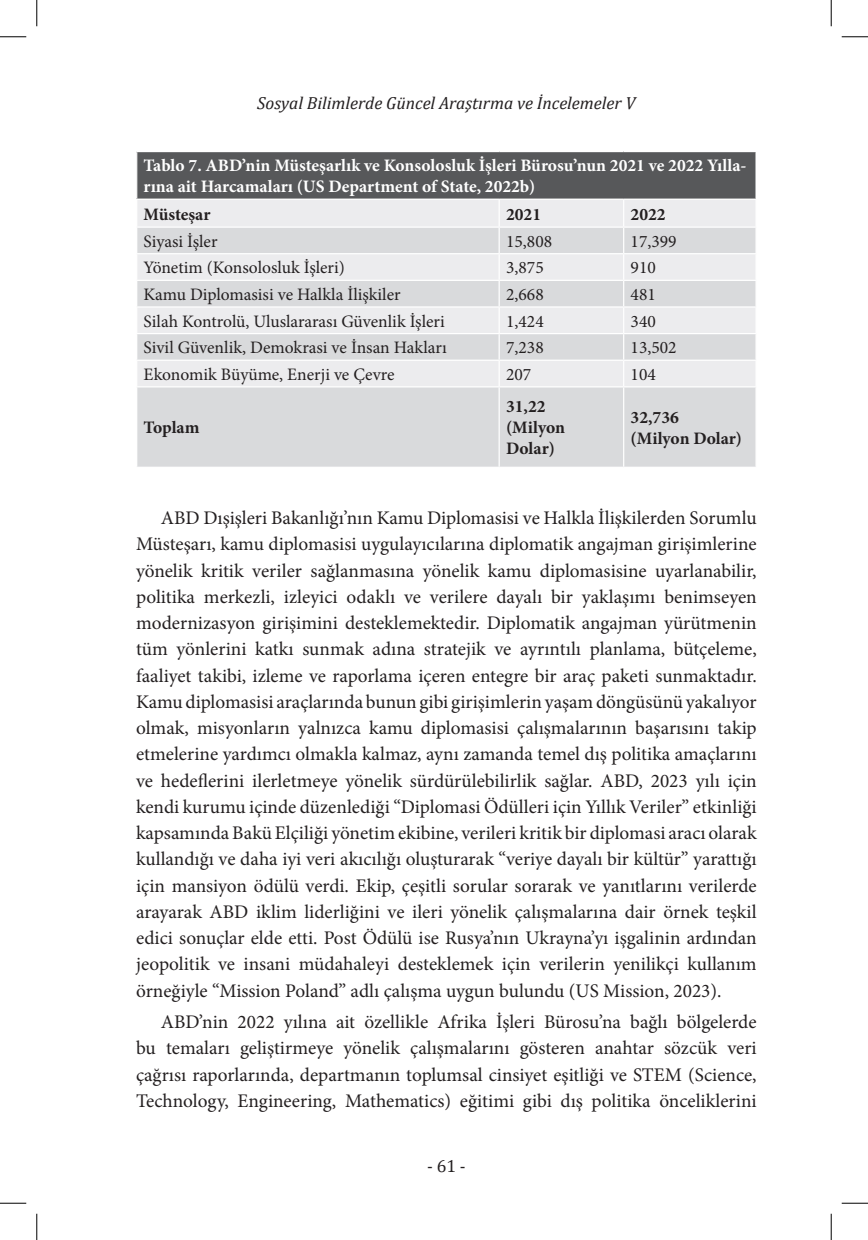
<style>
.page{position:relative;width:868px;height:1240px;background:#fff}
.page>*{position:absolute;margin:0;border:0;box-sizing:border-box;transform-origin:0 0}
.duzyazi{font:19.25px/26.2px "Minion Pro";color:#231f20;text-align:justify}
.tabloyazi{font:17.5px "Minion Pro";color:#231f20}
.tabloyazibold{font:700 17.5px/21px "Minion Pro";color:#fff}
.tabloyazi-2{font:700 17.5px/21px "Minion Pro";color:#231f20}
.t1{font:italic 17.5px "Cambria";color:#231f20}
.t2{font:17.5px "Cambria";color:#231f20}
</style>
<div class="page">
<div style="left:137px;top:151px;width:618px;height:48px;background:#57585a"></div>
<div style="left:137px;top:200px;width:618px;height:26px;background:#ececee"></div>
<svg style="left:137px;top:228px;width:618px;height:238px;background:#dfe0e2"></svg>
<hr style="left:622px;top:200px;width:2px;height:26px;background:#fff">
<hr style="left:622px;top:228px;width:2px;height:25px;background:#fff">
<hr style="left:136px;top:253px;width:363px;height:1px;background:#fff">
<hr style="left:499px;top:253px;width:124px;height:1px;background:#fff">
<hr style="left:623px;top:253px;width:133px;height:1px;background:#fff">
<hr style="left:622px;top:254px;width:2px;height:26px;background:#fff">
<hr style="left:136px;top:280px;width:363px;height:1px;background:#fff">
<hr style="left:499px;top:280px;width:124px;height:1px;background:#fff">
<hr style="left:623px;top:280px;width:133px;height:1px;background:#fff">
<hr style="left:622px;top:281px;width:2px;height:25px;background:#fff">
<hr style="left:136px;top:306px;width:363px;height:1px;background:#fff">
<hr style="left:499px;top:306px;width:124px;height:1px;background:#fff">
<hr style="left:623px;top:306px;width:133px;height:1px;background:#fff">
<hr style="left:622px;top:307px;width:2px;height:26px;background:#fff">
<hr style="left:136px;top:333px;width:363px;height:1px;background:#fff">
<hr style="left:499px;top:333px;width:124px;height:1px;background:#fff">
<hr style="left:623px;top:333px;width:133px;height:1px;background:#fff">
<hr style="left:622px;top:334px;width:2px;height:25px;background:#fff">
<hr style="left:136px;top:359px;width:363px;height:2px;background:#fff">
<hr style="left:499px;top:359px;width:124px;height:2px;background:#fff">
<svg style="left:498px;top:200px;width:1px;height:186px"></svg>
<hr style="left:623px;top:359px;width:133px;height:2px;background:#fff">
<hr style="left:622px;top:361px;width:2px;height:25px;background:#fff">
<hr style="left:136px;top:386px;width:363px;height:1px;background:#fff">
<hr style="left:499px;top:386px;width:124px;height:1px;background:#fff">
<hr style="left:498px;top:387px;width:1px;height:79px;background:#fff">
<hr style="left:623px;top:386px;width:133px;height:1px;background:#fff">
<hr style="left:622px;top:387px;width:2px;height:79px;background:#fff">
<svg style="left:755px;top:228px;width:1px;height:132px"></svg>
<hr style="left:136px;top:151px;width:363px;height:1px;background:#fff">
<hr style="left:499px;top:151px;width:124px;height:1px;background:#fff">
<hr style="left:623px;top:151px;width:133px;height:1px;background:#fff">
<hr style="left:136px;top:198px;width:363px;height:2px;background:#fff">
<hr style="left:499px;top:198px;width:124px;height:2px;background:#fff">
<hr style="left:623px;top:198px;width:133px;height:2px;background:#fff">
<svg style="left:0;top:36px;width:26px;height:1px"></svg>
<svg style="left:841px;top:36px;width:26px;height:1px"></svg>
<svg style="left:0;top:1202px;width:26px;height:1px"></svg>
<svg style="left:841px;top:1202px;width:26px;height:1px"></svg>
<svg style="left:36px;top:0;width:1px;height:26px"></svg>
<svg style="left:36px;top:1213px;width:1px;height:26px"></svg>
<svg style="left:830px;top:0;width:1px;height:26px"></svg>
<svg style="left:830px;top:1213px;width:1px;height:26px"></svg>
<p class="t1" style="left:257px;top:91px;width:379px">Sosyal Bilimlerde Güncel Araştırma ve İncelemeler V</p>
<p class="tabloyazibold" style="left:144px;top:155px;width:604px">Tablo 7. ABD’nin Müsteşarlık ve Konsolosluk İşleri Bürosu’nun 2021 ve 2022 Yılla&shy;rına ait Harcamaları (US Department of State, 2022b)</p>
<p class="tabloyazi-2" style="left:144px;top:203px;width:68px">Müsteşar</p>
<p class="tabloyazi-2" style="left:506px;top:203px;width:36px">2021</p>
<p class="tabloyazi-2" style="left:630px;top:203px;width:36px">2022</p>
<p class="tabloyazi" style="left:144px;top:229px;width:75px">Siyasi İşler</p>
<p class="tabloyazi" style="left:506px;top:229px;width:47px">15,808</p>
<p class="tabloyazi" style="left:630px;top:229px;width:47px">17,399</p>
<p class="tabloyazi" style="left:144px;top:256px;width:203px">Yönetim (Konsolosluk İşleri)</p>
<p class="tabloyazi" style="left:506px;top:256px;width:39px">3,875</p>
<p class="tabloyazi" style="left:630px;top:256px;width:27px">910</p>
<p class="tabloyazi" style="left:144px;top:283px;width:258px">Kamu Diplomasisi ve Halkla İlişkiler</p>
<p class="tabloyazi" style="left:506px;top:283px;width:39px">2,668</p>
<p class="tabloyazi" style="left:630px;top:283px;width:27px">481</p>
<p class="tabloyazi" style="left:144px;top:309px;width:302px">Silah Kontrolü, Uluslararası Güvenlik İşleri</p>
<p class="tabloyazi" style="left:506px;top:309px;width:39px">1,424</p>
<p class="tabloyazi" style="left:630px;top:309px;width:27px">340</p>
<p class="tabloyazi" style="left:144px;top:336px;width:304px">Sivil Güvenlik, Demokrasi ve İnsan Hakları</p>
<p class="tabloyazi" style="left:506px;top:336px;width:39px">7,238</p>
<p class="tabloyazi" style="left:630px;top:336px;width:47px">13,502</p>
<p class="tabloyazi" style="left:144px;top:362px;width:252px">Ekonomik Büyüme, Enerji ve Çevre</p>
<p class="tabloyazi" style="left:506px;top:362px;width:27px">207</p>
<p class="tabloyazi" style="left:630px;top:362px;width:27px">104</p>
<p class="tabloyazi-2" style="left:144px;top:417px;width:57px">Toplam</p>
<p class="tabloyazi-2" style="left:506px;top:396px;width:41px">31,22</p>
<p class="tabloyazi-2" style="left:506px;top:417px;width:60px">(Milyon<br>Dolar)</p>
<p class="tabloyazi-2" style="left:630px;top:406px;width:50px">32,736</p>
<p class="tabloyazi-2" style="left:630px;top:427px;width:113px">(Milyon Dolar)</p>
<p class="duzyazi" style="left:136px;top:504px;width:622px;text-indent:25px">ABD Dışişleri Bakanlığı’nın Kamu Diplomasisi ve Halkla İlişkilerden Sorumlu Müsteşarı, kamu diplomasisi uygulayıcılarına diplomatik angajman girişimlerine yönelik kritik veriler sağlanmasına yönelik kamu diplomasisine uyarlanabilir, politika merkezli, izleyici odaklı ve verilere dayalı bir yaklaşımı benimseyen modernizasyon girişimini desteklemektedir. Diplomatik angajman yürütmenin tüm yönlerini katkı sunmak adına stratejik ve ayrıntılı planlama, bütçeleme, faaliyet takibi, izleme ve raporlama içeren entegre bir araç paketi sunmaktadır.<br>Kamu diplomasisi araçlarında bunun gibi girişimlerin yaşam döngüsünü yakalıyor olmak, misyonların yalnızca kamu diplomasisi çalışmalarının başarısını takip etmelerine yardımcı olmakla kalmaz, aynı zamanda temel dış politika amaçlarını ve hedeflerini ilerletmeye yönelik sürdürülebilirlik sağlar. ABD, 2023 yılı için kendi kurumu içinde düzenlediği “Diplomasi Ödülleri için Yıllık Veriler” etkinliği kapsamında Bakü Elçiliği yönetim ekibine, verileri kritik bir diplomasi aracı olarak kullandığı ve daha iyi veri akıcılığı oluşturarak “veriye dayalı bir kültür” yarattığı için mansiyon ödülü verdi. Ekip, çeşitli sorular sorarak ve yanıtlarını verilerde arayarak ABD iklim liderliğini ve ileri yönelik çalışmalarına dair örnek teşkil edici sonuçlar elde etti. Post Ödülü ise Rusya’nın Ukrayna’yı işgalinin ardından jeopolitik ve insani müdahaleyi desteklemek için verilerin yenilikçi kullanım örneğiyle “Mission Poland” adlı çalışma uygun bulundu (US Mission, 2023).</p>
<p class="duzyazi" style="left:136px;top:1008px;width:622px;text-indent:25px">ABD’nin 2022 yılına ait özellikle Afrika İşleri Bürosu’na bağlı bölgelerde bu temaları geliştirmeye yönelik çalışmalarını gösteren anahtar sözcük veri çağrısı raporlarında, departmanın toplumsal cinsiyet eşitliği ve STEM (Science, Technology, Engineering, Mathematics) eğitimi gibi dış politika önceliklerini</p>
<p class="t2" style="left:427px;top:1155px;width:40px">- 61 -</p>
</div>
